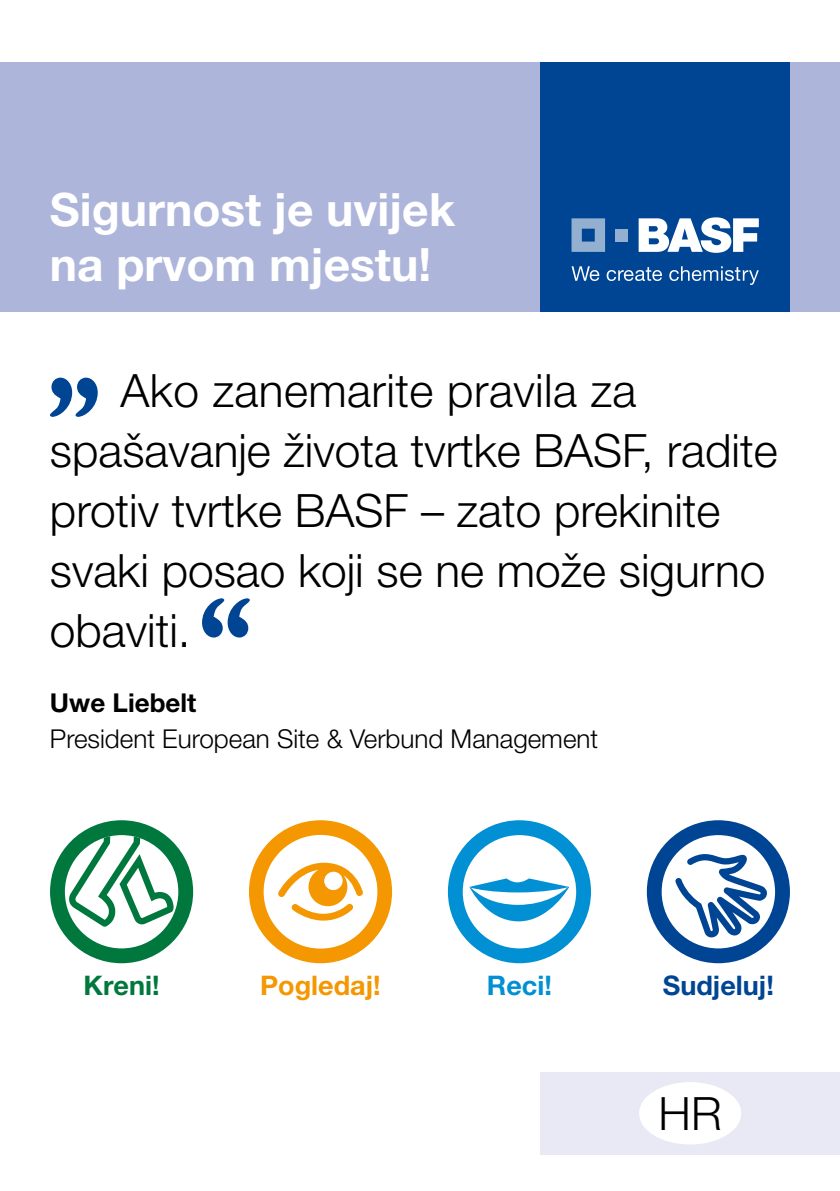
<style>
.page{position:relative;width:840px;height:1191px;background:#fff}
.page>*{position:absolute;margin:0;border:0;box-sizing:border-box;transform-origin:0 0}
.t1{font:300 46px/60px "Helvetica Neue LT Pro";color:#000}
.t2{font:700 46px/55.2px "Helvetica Neue LT Pro";color:#fff}
.t3{font:700 27.2px "Helvetica Neue LT Pro";color:#f49700}
.t4{font:700 27.2px "Helvetica Neue LT Pro";color:#004594}
.t5{font:700 27.2px "Helvetica Neue LT Pro";color:#00783d}
.t6{font:700 27.2px "Helvetica Neue LT Pro";color:#0090d3}
.t7{font:300 26px "Helvetica Neue LT Pro";color:#000}
.t8{font:700 26px "Helvetica Neue LT Pro";color:#000}
</style>
<div class="page">
<div style="left:0;top:62px;width:839px;height:250px;background:#aeb5db"></div>
<div style="left:540px;top:62px;width:249px;height:250px;background:#004594"></div>
<svg style="left:571px;top:218px;width:33px;height:34px"></svg>
<div style="left:615px;top:229px;width:13px;height:12px;background:#93b0d1"></div>
<svg style="left:638px;top:217px;width:120px;height:36px"></svg>
<svg style="left:571px;top:266px;width:28px;height:15px"></svg>
<svg style="left:606px;top:267px;width:55px;height:14px"></svg>
<svg style="left:669px;top:266px;width:89px;height:19px"></svg>
<svg style="left:50px;top:377px;width:48px;height:40px"></svg>
<svg style="left:202px;top:598px;width:48px;height:39px"></svg>
<svg style="left:50px;top:820px;width:143px;height:143px"></svg>
<svg style="left:447px;top:820px;width:143px;height:143px"></svg>
<svg style="left:646px;top:820px;width:143px;height:143px"></svg>
<svg style="left:249px;top:820px;width:143px;height:143px"></svg>
<div style="left:540px;top:1072px;width:299px;height:82px;background:#e8e9f5"></div>
<div style="left:638px;top:1082px;width:102px;height:62px;background:#fff;border-radius:50%"></div>
<p class="t2" style="left:50px;top:180px;width:406px">Sigurnost je uvijek na prvom mjestu!</p>
<p class="t1" style="left:50px;top:360px;width:728px;text-indent:70px">Ako zanemarite pravila za spašavanje života tvrtke BASF, radite protiv tvrtke BASF – zato prekinite svaki posao koji se ne može sigurno obaviti.</p>
<p class="t8" style="left:50px;top:686px;width:148px">Uwe Liebelt</p>
<p class="t7" style="left:50px;top:722px;width:549px">President European Site &amp; Verbund Management</p>
<p class="t5" style="left:83px;top:968px;width:77px">Kreni!</p>
<p class="t3" style="left:260px;top:968px;width:122px">Pogledaj!</p>
<p class="t6" style="left:486px;top:968px;width:66px">Reci!</p>
<p class="t4" style="left:662px;top:968px;width:113px">Sudjeluj!</p>
<p class="t1" style="left:658px;top:1082px;width:65px">HR</p>
</div>
